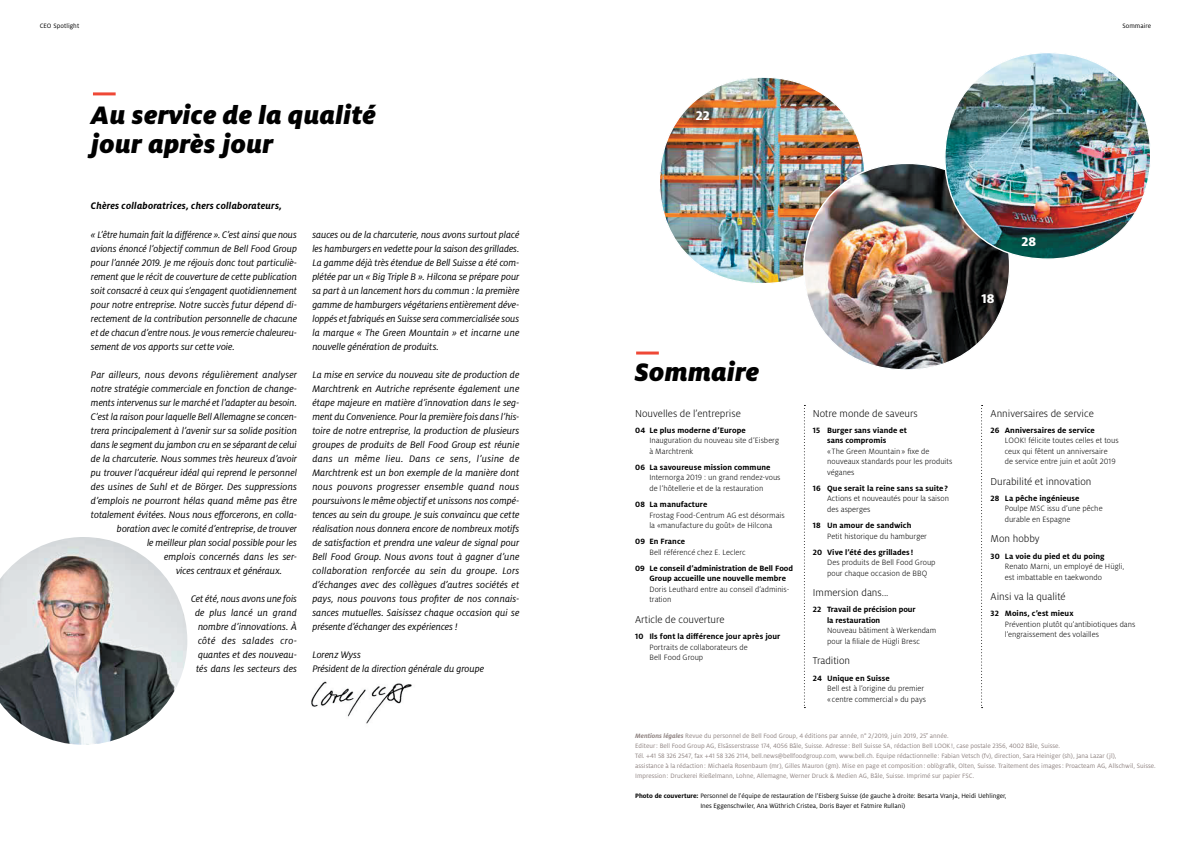
<style>
.page{position:relative;width:1191px;height:842px;background:#fff}
.page>*{position:absolute;margin:0;border:0;box-sizing:border-box;transform-origin:0 0}
.t1{font:italic 900 28px/29px "Milo Pro";letter-spacing:.01em;color:#000}
.t2{font:800 14px "Milo Pro";color:#fff}
.t3{font:300 11px "Milo Pro";color:#000}
.t4{font:italic 10.5px/14px "Milo Pro";letter-spacing:-.005em;color:#000;text-align:justify}
.t5{font:italic 700 10.5px "Milo Pro";letter-spacing:.02em;color:#000}
.t6{font:300 8.5px/10.5px "Milo Pro";letter-spacing:.005em;color:#000}
.t7{font:700 8.5px/10.5px "Milo Pro";letter-spacing:.005em;color:#000}
.t8{font:7px/10px "Milo Pro";color:#908482}
.t9{font:7px/10px "Milo Pro";color:#000}
.s1{font-weight:700;font-style:italic}
.s2{font-weight:700}
</style>
<div class="page">
<img style="left:0;top:537px;width:187px;height:208px">
<hr style="left:93px;top:92px;width:23px;height:3px;background:#ef4836">
<img style="left:311px;top:681px;width:101px;height:43px">
<img style="left:660px;top:77px;width:204px;height:206px">
<img style="left:802px;top:162px;width:208px;height:208px">
<img style="left:943px;top:53px;width:207px;height:207px">
<hr style="left:636px;top:351px;width:23px;height:3px;background:#ef4836">
<svg style="left:804px;top:405px;width:1px;height:303px"></svg>
<svg style="left:981px;top:405px;width:1px;height:303px"></svg>
<p class="t9" style="left:40px;top:21px;width:41px">CEO Spotlight</p>
<h1 class="t1" style="left:91px;top:100px;width:286px">Au service de la qualité jour après jour</h1>
<p class="t5" style="left:91px;top:200px;width:193px">Chères collaboratrices, chers collaborateurs,</p>
<p class="t4" style="left:91px;top:228px;width:208px">« L’être humain fait la différence ». C’est ainsi que nous avions énoncé l’objectif commun de Bell Food Group pour l’année 2019. Je me réjouis donc tout particuliè&shy;rement que le récit de couverture de cette publication soit consacré à ceux qui s’engagent quotidiennement pour notre entreprise. Notre succès futur dépend di&shy;rectement de la contribution personnelle de chacune et de chacun d’entre nous. Je vous remercie chaleureu&shy;sement de vos apports sur cette voie.</p>
<p class="t4" style="left:91px;top:368px;width:208px">Par ailleurs, nous devons régulièrement analyser</p>
<p class="t4" style="left:91px;top:382px;width:208px">notre stratégie commerciale en fonction de change-</p>
<p class="t4" style="left:91px;top:396px;width:207px">ments intervenus sur le marché et l'adapter au besoin.</p>
<p class="t4" style="left:91px;top:410px;width:208px">C’est la raison pour laquelle Bell Allemagne se concen-</p>
<p class="t4" style="left:91px;top:424px;width:208px">trera principalement à l’avenir sur sa solide position</p>
<p class="t4" style="left:91px;top:438px;width:207px">dans le segment du jambon cru en se séparant de celui</p>
<p class="t4" style="left:91px;top:452px;width:208px">de la charcuterie. Nous sommes très heureux d’avoir</p>
<p class="t4" style="left:91px;top:466px;width:208px">pu trouver l’acquéreur idéal qui reprend le personnel</p>
<p class="t4" style="left:91px;top:480px;width:208px">des usines de Suhl et de Börger. Des suppressions</p>
<p class="t4" style="left:91px;top:494px;width:208px">d’emplois ne pourront hélas quand même pas être</p>
<p class="t4" style="left:91px;top:508px;width:207px">totalement évitées. Nous nous efforcerons, en colla-</p>
<p class="t4" style="left:117px;top:522px;width:182px">boration avec le comité d’entreprise, de trouver</p>
<p class="t4" style="left:147px;top:536px;width:151px">le meilleur plan social possible pour les</p>
<p class="t4" style="left:164px;top:550px;width:134px">emplois concernés dans les ser-</p>
<p class="t4" style="left:176px;top:564px;width:108px">vices centraux et généraux.</p>
<p class="t4" style="left:195px;top:592px;width:103px;text-indent:-4px">Cet été, nous avons une fois de plus lancé un grand nombre d’innovations. À côté des salades cro&shy;quantes et des nouveau&shy;tés dans les secteurs des</p>
<p class="t4" style="left:312px;top:228px;width:208px">sauces ou de la charcuterie, nous avons surtout placé les hamburgers en vedette pour la saison des grillades.<br>La gamme déjà très étendue de Bell Suisse a été com&shy;plétée par un « Big Triple B ». Hilcona se prépare pour sa part à un lancement hors du commun : la première gamme de hamburgers végétariens entièrement déve&shy;loppés et fabriqués en Suisse sera commercialisée sous la marque « The Green Mountain » et incarne une nouvelle génération de produits.</p>
<p class="t4" style="left:312px;top:368px;width:208px">La mise en service du nouveau site de production de Marchtrenk en Autriche représente également une étape majeure en matière d’innovation dans le seg&shy;ment du Convenience. Pour la première fois dans l’his&shy;toire de notre entreprise, la production de plusieurs groupes de produits de Bell Food Group est réunie dans un même lieu. Dans ce sens, l’usine de Marchtrenk est un bon exemple de la manière dont nous pouvons progresser ensemble quand nous poursuivons le même objectif et unissons nos compé&shy;tences au sein du groupe. Je suis convaincu que cette réalisation nous donnera encore de nombreux motifs de satisfaction et prendra une valeur de signal pour Bell Food Group. Nous avons tout à gagner d’une collaboration renforcée au sein du groupe. Lors d’échanges avec des collègues d’autres sociétés et pays, nous pouvons tous profiter de nos connais&shy;sances mutuelles. Saisissez chaque occasion qui se présente d’échanger des expériences !</p>
<p class="t4" style="left:312px;top:648px;width:173px">Lorenz Wyss<br>Président de la direction générale du groupe</p>
<h2 class="t2" style="left:695px;top:108px;width:15px">22</h2>
<p class="t9" style="left:1122px;top:21px;width:30px">Sommaire</p>
<h1 class="t1" style="left:635px;top:357px;width:126px">Sommaire</h1>
<p class="t3" style="left:635px;top:407px;width:107px">Nouvelles de l’entreprise</p>
<p class="t7" style="left:635px;top:425px;width:112px">04 Le plus moderne d’Europe</p>
<p class="t6" style="left:649px;top:435px;width:131px">Inauguration du nouveau site d’Eisberg à Marchtrenk</p>
<p class="t7" style="left:635px;top:462px;width:137px">06 La savoureuse mission commune</p>
<p class="t6" style="left:649px;top:472px;width:133px">Internorga 2019 : un grand rendez-vous de l’hôtellerie et de la restauration</p>
<p class="t7" style="left:635px;top:499px;width:74px">08 La manufacture</p>
<p class="t6" style="left:649px;top:510px;width:137px">Frostag Food-Centrum AG est désormais la «manufacture du goût» de Hilcona</p>
<p class="t7" style="left:635px;top:536px;width:51px">09 En France</p>
<p class="t6" style="left:649px;top:547px;width:98px">Bell référencé chez E. Leclerc</p>
<p class="t7" style="left:649px;top:563px;width:145px;text-indent:-14px">09 Le conseil d’administration de Bell Food<br>Group accueille une nouvelle membre</p>
<p class="t6" style="left:649px;top:584px;width:141px">Doris Leuthard entre au conseil d’adminis&shy;tration</p>
<p class="t3" style="left:635px;top:613px;width:91px">Article de couverture</p>
<p class="t7" style="left:635px;top:631px;width:147px">10 Ils font la différence jour après jour</p>
<p class="t6" style="left:649px;top:642px;width:100px">Portraits de collaborateurs de<br>Bell Food Group</p>
<p class="t3" style="left:813px;top:407px;width:106px">Notre monde de saveurs</p>
<p class="t7" style="left:827px;top:425px;width:82px;text-indent:-14px">15 Burger sans viande et sans compromis</p>
<p class="t6" style="left:827px;top:446px;width:127px">« The Green Mountain» fixe de nouveaux standards pour les produits véganes</p>
<p class="t7" style="left:813px;top:483px;width:137px">16 Que serait la reine sans sa suite?</p>
<p class="t6" style="left:827px;top:493px;width:123px">Actions et nouveautés pour la saison des asperges</p>
<p class="t7" style="left:813px;top:520px;width:100px">18 Un amour de sandwich</p>
<p class="t6" style="left:827px;top:531px;width:101px">Petit historique du hamburger</p>
<p class="t7" style="left:813px;top:547px;width:102px">20 Vive l’été des grillades !</p>
<p class="t6" style="left:827px;top:557px;width:110px">Des produits de Bell Food Group pour chaque occasion de BBQ</p>
<p class="t3" style="left:813px;top:587px;width:77px">Immersion dans...</p>
<p class="t7" style="left:827px;top:604px;width:90px;text-indent:-14px">22 Travail de précision pour la restauration</p>
<p class="t6" style="left:827px;top:625px;width:111px">Nouveau bâtiment à Werkendam pour la filiale de Hügli Bresc</p>
<p class="t3" style="left:813px;top:655px;width:39px">Tradition</p>
<p class="t7" style="left:813px;top:673px;width:78px">24 Unique en Suisse</p>
<p class="t6" style="left:827px;top:683px;width:100px">Bell est à l’origine du premier « centre commercial » du pays</p>
<h2 class="t2" style="left:981px;top:291px;width:14px">18</h2>
<h2 class="t2" style="left:1021px;top:233px;width:16px">28</h2>
<p class="t3" style="left:990px;top:407px;width:105px">Anniversaires de service</p>
<p class="t7" style="left:990px;top:425px;width:106px">26 Anniversaires de service</p>
<p class="t6" style="left:1004px;top:435px;width:115px">LOOK! félicite toutes celles et tous ceux qui fêtent un anniversaire<br>de service entre juin et août 2019</p>
<p class="t3" style="left:990px;top:475px;width:102px">Durabilité et innovation</p>
<p class="t7" style="left:990px;top:493px;width:90px">28 La pêche ingénieuse</p>
<p class="t6" style="left:1004px;top:503px;width:99px">Poulpe MSC issu d’une pêche durable en Espagne</p>
<p class="t3" style="left:990px;top:533px;width:50px">Mon hobby</p>
<p class="t7" style="left:990px;top:551px;width:115px">30 La voie du pied et du poing</p>
<p class="t6" style="left:1004px;top:561px;width:121px">Renato Marni, un employé de Hügli, est imbattable en taekwondo</p>
<p class="t3" style="left:990px;top:591px;width:77px">Ainsi va la qualité</p>
<p class="t7" style="left:990px;top:608px;width:84px">32 Moins, c’est mieux</p>
<p class="t6" style="left:1004px;top:619px;width:132px">Prévention plutôt qu’antibiotiques dans l’engraissement des volailles</p>
<p class="t8" style="left:635px;top:730px;width:522px"><span class="s1">Mentions légales</span> Revue du personnel de Bell Food Group, 4 éditions par année, n° 2/2019, juin 2019, 25<sup>e</sup> année.<br>Editeur: Bell Food Group AG, Elsässerstrasse 174, 4056 Bâle, Suisse. Adresse : Bell Suisse SA, rédaction Bell LOOK!, case postale 2356, 4002 Bâle, Suisse.<br>Tél. +41 58 326 2547, fax +41 58 326 2114, bell.news@bellfoodgroup.com, www.bell.ch. Equipe rédactionnelle : Fabian Vetsch (fv), direction, Sara Heiniger (sh), Jana Lazar (jl),<br>assistance à la rédaction: Michaela Rosenbaum (mr), Gilles Mauron (gm). Mise en page et composition: oblògrafik, Olten, Suisse. Traitement des images: Proacteam AG, Allschwil, Suisse.<br>Impression: Druckerei Rießelmann, Lohne, Allemagne, Werner Druck &amp; Medien AG, Bâle, Suisse. Imprimé sur papier FSC.</p>
<p class="t9" style="left:700px;top:791px;width:308px;text-indent:-65px"><span class="s2">Photo de couverture:</span> Personnel de lʼéquipe de restauration de lʼEisberg Suisse (de gauche à droite: Besarta Vranja, Heidi Uehlinger,<br>Ines Eggenschwiler, Ana Wüthrich Cristea, Doris Bayer et Fatmire Rullani)</p>
</div>
